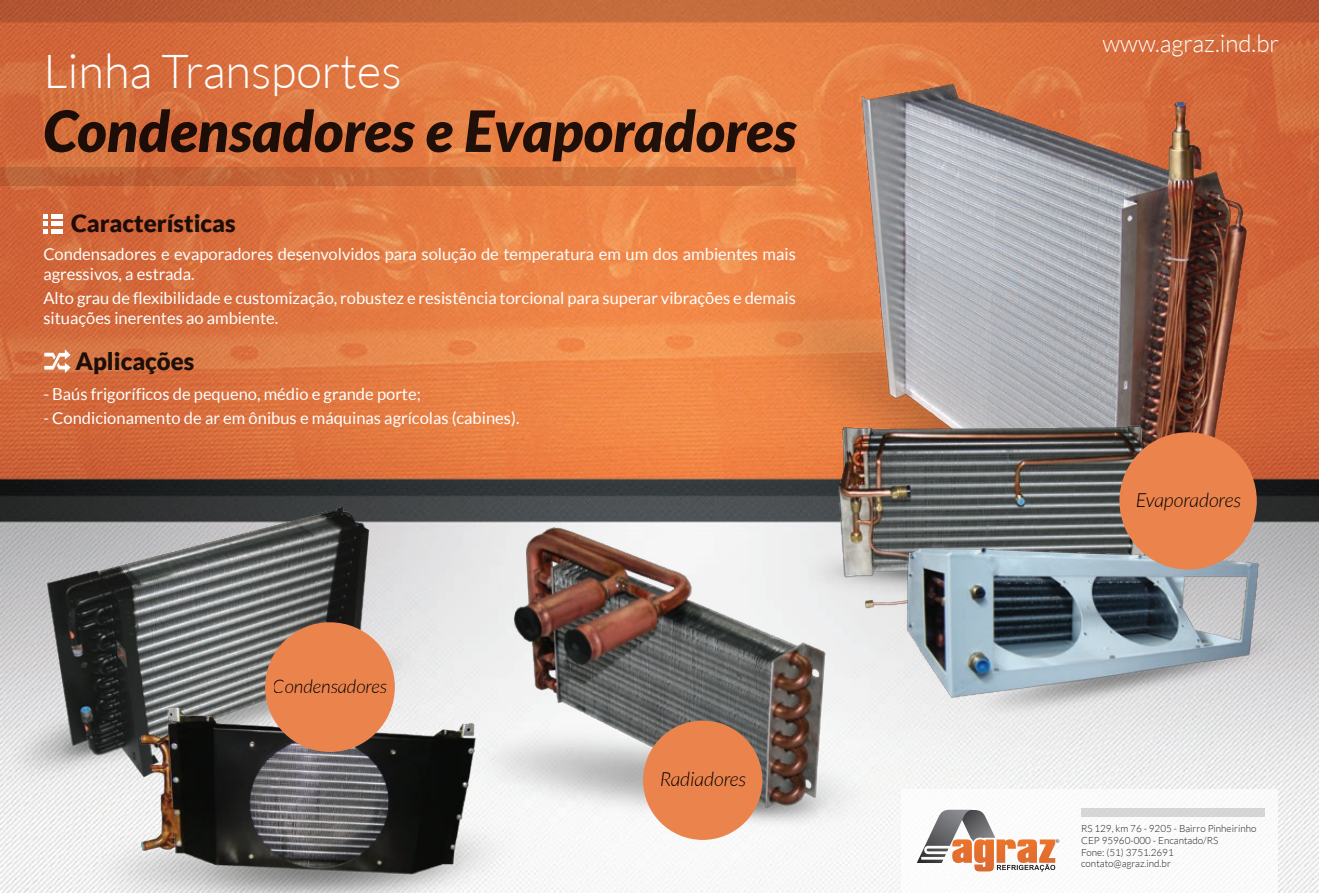
<style>
.page{position:relative;width:1319px;height:893px;background:#fff}
.page>*{position:absolute;margin:0;border:0;box-sizing:border-box;transform-origin:0 0}
.t1{font:italic 900 57px "Lato";color:#231f20}
.t2{font:300 47.1px "Lato";color:#fff}
.t3{font:900 24px "Lato";color:#231f20}
.t4{font:300 24px "Lato";color:#fff}
.t5{font:italic 300 19.5px "Lato";color:#040504}
.t6{font:italic 300 18.6px "Lato";color:#040504}
.t7{font:16.5px/19.8px "Lato";color:#fff}
.t8{font:300 9.9px/11.9px "Lato";color:#231f20}
</style>
<div class="page">
<img style="left:0;top:0;width:1318px;height:893px">
<div style="left:901px;top:789px;width:376px;height:104px;background:#fff"></div>
<div style="left:51px;top:214px;width:12px;height:5px;background:#fff"></div>
<div style="left:51px;top:221px;width:12px;height:5px;background:#fff"></div>
<div style="left:51px;top:229px;width:12px;height:5px;background:#fff"></div>
<svg style="left:43px;top:214px;width:5px;height:20px"></svg>
<svg style="left:44px;top:349px;width:27px;height:24px"></svg>
<svg style="left:0;top:168px;width:725px;height:18px;background:#c76b3a"></svg>
<svg style="left:916px;top:810px;width:143px;height:61px"></svg>
<div style="left:1080px;top:808px;width:184px;height:9px;background:#d6d5d5"></div>
<img style="left:725px;top:0;width:593px;height:717px">
<img style="left:781px;top:378px;width:427px;height:128px">
<img style="left:845px;top:481px;width:470px;height:270px">
<div style="left:1119px;top:432px;width:137px;height:138px;background:#eb834d;border-radius:50%"></div>
<img style="left:446px;top:506px;width:444px;height:350px">
<img style="left:0;top:475px;width:435px;height:342px">
<img style="left:93px;top:662px;width:428px;height:231px">
<div style="left:643px;top:721px;width:119px;height:119px;background:#eb834d;border-radius:50%"></div>
<div style="left:265px;top:622px;width:130px;height:130px;background:#eb834d;border-radius:50%"></div>
<h2 class="t2" style="left:43px;top:46px;width:360px">Linha Transportes</h2>
<h1 class="t1" style="left:43px;top:98px;width:754px">Condensadores e Evaporadores</h1>
<h3 class="t3" style="left:71px;top:209px;width:166px">Características</h3>
<p class="t7" style="left:43px;top:244px;width:754px">Condensadores e evaporadores desenvolvidos para solução de temperatura em um dos ambientes mais agressivos, a estrada.</p>
<p class="t7" style="left:43px;top:288px;width:754px">Alto grau de flexibilidade e customização, robustez e resistência torcional para superar vibrações e demais situações inerentes ao ambiente.</p>
<h3 class="t3" style="left:75px;top:347px;width:121px">Aplicações</h3>
<p class="t7" style="left:43px;top:383px;width:379px">- Baús frigoríficos de pequeno, médio e grande porte;</p>
<p class="t7" style="left:43px;top:408px;width:477px">- Condicionamento de ar em ônibus e máquinas agrícolas (cabines).</p>
<p class="t6" style="left:273px;top:676px;width:115px">Condensadores</p>
<p class="t5" style="left:659px;top:769px;width:88px">Radiadores</p>
<h3 class="t4" style="left:1102px;top:30px;width:178px">www.agraz.ind.br</h3>
<p class="t5" style="left:1134px;top:489px;width:107px">Evaporadores</p>
<p class="t8" style="left:1080px;top:822px;width:177px">RS 129, km 76 - 9205 - Bairro Pinheirinho<br>CEP 95960-000 - Encantado/RS<br>Fone: (51) 3751.2691 contato@agraz.ind.br</p>
</div>
